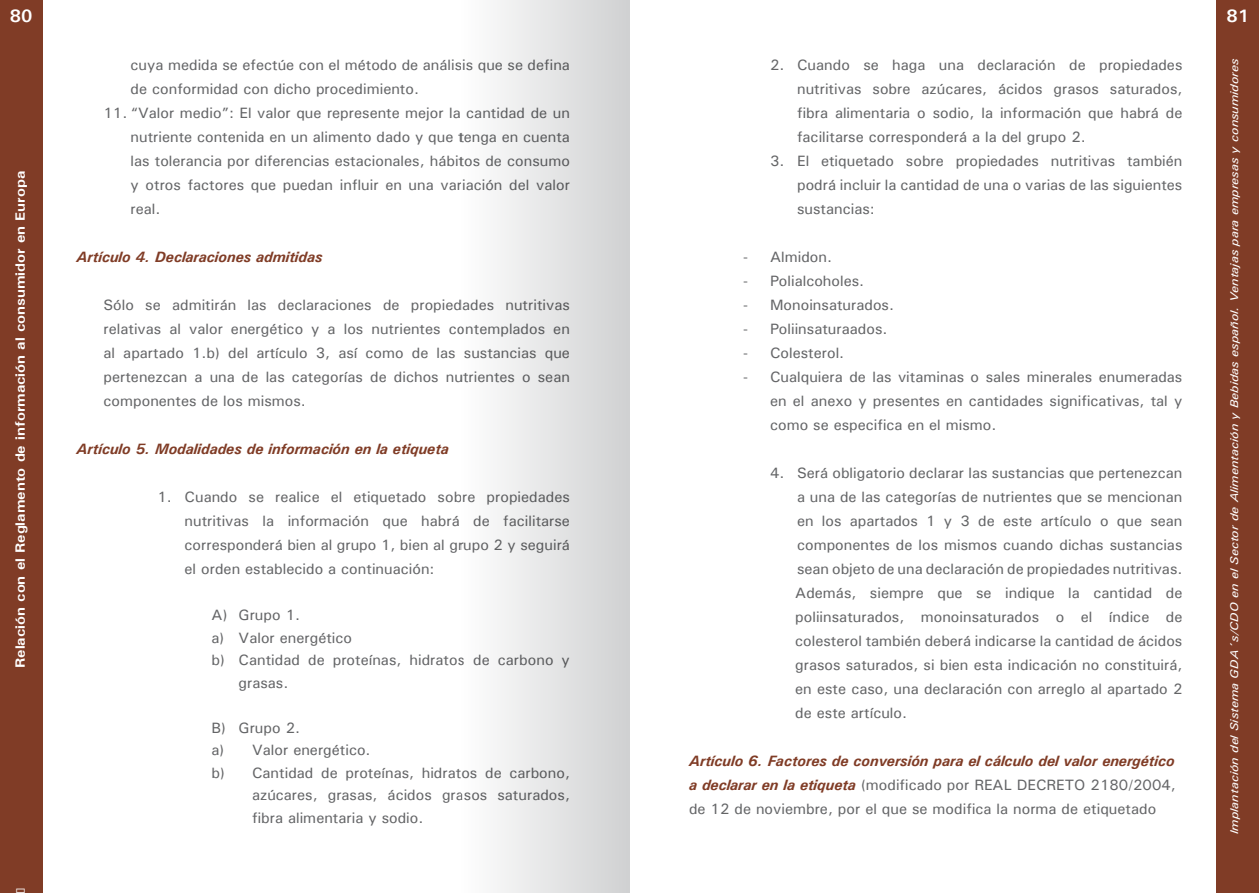
<style>
.page{position:relative;width:1259px;height:893px;background:#fff}
.page>*{position:absolute;margin:0;border:0;box-sizing:border-box;transform-origin:0 0}
.t1{font:700 18px "Univers";color:#fff}
.t2{font:500 15px/24px "Univers";color:#646567;text-align:justify}
.t3{font:italic 700 15px "Univers";color:#803c26}
.t4{font:700 13.5px "Univers";color:#fff;scale:1.16 1}
.t5{font:italic 500 11.25px "Univers";color:#fff;scale:1.16 1}
.s1{font-weight:700;font-style:italic;color:#803c26}
</style>
<div class="page">
<div style="left:0;top:0;width:43px;height:893px;background:#803c26"></div>
<div style="left:1216px;top:0;width:43px;height:893px;background:#803c26"></div>
<div style="left:461px;top:0;width:168px;height:893px;background:linear-gradient(to right,#fefefe,#d0d1d2)"></div>
<p class="t1" style="left:10px;top:4px;width:24px">80</p>
<p class="t4" style="left:11px;top:668px;width:430px;rotate:-90deg">Relación con el Reglamento de información al consumidor en Europa</p>
<p class="t4" style="left:11px;top:893px;width:6px;rotate:-90deg">○</p>
<p class="t2" style="left:131px;top:52px;width:441px">cuya medida se efectúe con el método de análisis que se defina de conformidad con dicho procedimiento.</p>
<p class="t2" style="left:131px;top:100px;width:441px;text-indent:-27px">11. “Valor medio”: El valor que represente mejor la cantidad de un nutriente contenida en un alimento dado y que tenga en cuenta las tolerancia por diferencias estacionales, hábitos de consumo y otros factores que puedan influir en una variación del valor real.</p>
<p class="t3" style="left:77px;top:247px;width:248px">Artículo 4. Declaraciones admitidas</p>
<p class="t2" style="left:104px;top:292px;width:468px">Sólo se admitirán las declaraciones de propiedades nutritivas relativas al valor energético y a los nutrientes contemplados en al apartado 1.b) del artículo 3, así como de las sustancias que pertenezcan a una de las categorías de dichos nutrientes o sean componentes de los mismos.</p>
<p class="t3" style="left:77px;top:439px;width:374px">Artículo 5. Modalidades de información en la etiqueta</p>
<p class="t2" style="left:185px;top:484px;width:387px;text-indent:-27px">1. Cuando se realice el etiquetado sobre propiedades nutritivas la información que habrá de facilitarse corresponderá bien al grupo 1, bien al grupo 2 y seguirá el orden establecido a continuación:</p>
<p class="t2" style="left:212px;top:603px;width:90px">A) Grupo 1.</p>
<p class="t2" style="left:212px;top:625px;width:142px">a) Valor energético</p>
<p class="t2" style="left:212px;top:648px;width:360px">b) Cantidad de proteínas, hidratos de carbono y</p>
<p class="t2" style="left:239px;top:670px;width:51px">grasas.</p>
<p class="t2" style="left:212px;top:715px;width:90px">B) Grupo 2.</p>
<p class="t2" style="left:212px;top:738px;width:160px">a) Valor energético.</p>
<p class="t2" style="left:212px;top:760px;width:360px">b) Cantidad de proteínas, hidratos de carbono,</p>
<p class="t2" style="left:252px;top:783px;width:319px">azúcares, grasas, ácidos grasos saturados,</p>
<p class="t2" style="left:252px;top:805px;width:173px">fibra alimentaria y sodio.</p>
<p class="t2" style="left:797px;top:52px;width:387px;text-indent:-27px">2. Cuando se haga una declaración de propiedades nutritivas sobre azúcares, ácidos grasos saturados, fibra alimentaria o sodio, la información que habrá de facilitarse corresponderá a la del grupo 2.</p>
<p class="t2" style="left:797px;top:148px;width:387px;text-indent:-27px">3. El etiquetado sobre propiedades nutritivas también podrá incluir la cantidad de una o varias de las siguientes sustancias:</p>
<p class="t2" style="left:743px;top:244px;width:90px">- Almidon.</p>
<p class="t2" style="left:743px;top:268px;width:123px">- Polialcoholes.</p>
<p class="t2" style="left:743px;top:292px;width:152px">- Monoinsaturados.</p>
<p class="t2" style="left:743px;top:316px;width:146px">- Poliinsaturaados.</p>
<p class="t2" style="left:743px;top:340px;width:103px">- Colesterol.</p>
<p class="t2" style="left:770px;top:364px;width:414px;text-indent:-27px">- Cualquiera de las vitaminas o sales minerales enumeradas en el anexo y presentes en cantidades significativas, tal y como se especifica en el mismo.</p>
<p class="t2" style="left:795px;top:460px;width:389px;text-indent:-25px">4. Será obligatorio declarar las sustancias que pertenezcan a una de las categorías de nutrientes que se mencionan en los apartados 1 y 3 de este artículo o que sean componentes de los mismos cuando dichas sustancias sean objeto de una declaración de propiedades nutritivas.<br>Además, siempre que se indique la cantidad de poliinsaturados, monoinsaturados o el índice de colesterol también deberá indicarse la cantidad de ácidos grasos saturados, si bien esta indicación no constituirá, en este caso, una declaración con arreglo al apartado 2 de este artículo.</p>
<p class="t2" style="left:689px;top:748px;width:488px"><span class="s1">Artículo 6. Factores de conversión para el cálculo del valor energético a declarar en la etiqueta</span> (modificado por REAL DECRETO 2180/2004, de 12 de noviembre, por el que se modifica la norma de etiquetado</p>
<p class="t1" style="left:1226px;top:4px;width:24px">81</p>
<p class="t5" style="left:1226px;top:834px;width:670px;rotate:-90deg">Implantación del Sistema GDA´s/CDO en el Sector de Alimentación y Bebidas español. Ventajas para empresas y consumidores</p>
</div>
